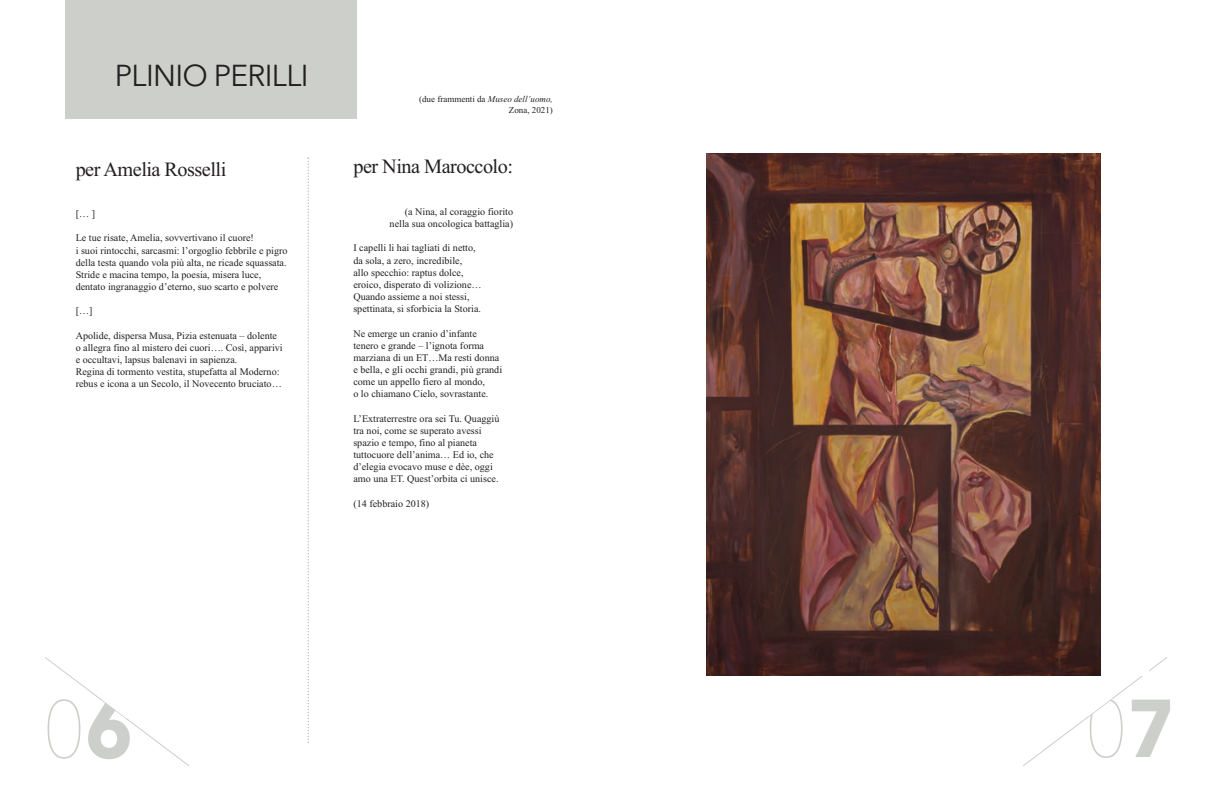
<style>
.page{position:relative;width:1212px;height:808px;background:#fff}
.page>*{position:absolute;margin:0;border:0;box-sizing:border-box;transform-origin:0 0}
.t1{font:200 81.07px "Avenir Next";color:#cdcfca;scale:.92 1}
.t2{font:30px "Avenir Next";letter-spacing:-.025em;color:#231f20}
.t3{font:20.25px "Times New Roman";letter-spacing:-.025em;color:#231f20}
.t4{font:10.12px/12.1px "Times New Roman";color:#231f20}
.t5{font:9px/10.8px "Times New Roman";color:#231f20;text-align:right}
.s1{font-style:italic}
.s2{font-weight:700}
</style>
<div class="page">
<svg style="left:1023px;top:657px;width:145px;height:109px"></svg>
<svg style="left:45px;top:657px;width:144px;height:109px"></svg>
<div style="left:65px;top:0;width:292px;height:119px;background:#cdcfca"></div>
<svg style="left:308px;top:158px;width:1px;height:585px"></svg>
<div style="left:659px;top:153px;width:489px;height:523px;background:#fff"></div>
<img style="left:707px;top:153px;width:393px;height:523px">
<h2 class="t2" style="left:115px;top:50px;width:195px">PLINIO PERILLI</h2>
<h3 class="t3" style="left:76px;top:157px;width:152px">per Amelia Rosselli</h3>
<p class="t4" style="left:76px;top:208px;width:21px">[… ]</p>
<p class="t4" style="left:76px;top:232px;width:213px">Le tue risate, Amelia, sovvertivano il cuore!<br>i suoi rintocchi, sarcasmi: l’orgoglio febbrile e pigro della testa quando vola più alta, ne ricade squassata.<br>Stride e macina tempo, la poesia, misera luce, dentato ingranaggio d’eterno, suo scarto e polvere</p>
<p class="t4" style="left:76px;top:305px;width:18px">[…]</p>
<p class="t4" style="left:76px;top:329px;width:208px">Apolide, dispersa Musa, Pizia estenuata – dolente o allegra fino al mistero dei cuori…. Così, apparivi e occultavi, lapsus balenavi in sapienza.<br>Regina di tormento vestita, stupefatta al Moderno: rebus e icona a un Secolo, il Novecento bruciato…</p>
<p class="t5" style="left:419px;top:94px;width:135px">(due frammenti da <span class="s1">Museo dell’uomo,<br></span>Zona, 2021)</p>
<h3 class="t3" style="left:353px;top:155px;width:161px">per Nina Maroccolo:</h3>
<p class="t4" style="left:390px;top:205px;width:125px;text-align:right">(a Nina, al coraggio fiorito nella sua oncologica battaglia)</p>
<p class="t4" style="left:353px;top:242px;width:130px">I capelli li hai tagliati di netto, da sola, a zero, incredibile,<br>allo specchio: raptus dolce, eroico, disperato di volizione…<br>Quando assieme a noi stessi, spettinata, si sforbicia la Storia.</p>
<p class="t4" style="left:353px;top:327px;width:150px">Ne emerge un cranio d’infante tenero e grande – l’ignota forma marziana di un ET…Ma resti donna e bella, e gli occhi grandi, più grandi come un appello fiero al mondo,<br>o lo chiamano Cielo, sovrastante.</p>
<p class="t4" style="left:353px;top:412px;width:148px">L’Extraterrestre ora sei Tu. Quaggiù tra noi, come se superato avessi spazio e tempo, fino al pianeta tuttocuore dell’anima… Ed io, che d’elegia evocavo muse e dèe, oggi amo una ET. Quest’orbita ci unisce.</p>
<p class="t4" style="left:353px;top:497px;width:77px">(14 febbraio 2018)</p>
<h1 class="t1" style="left:43px;top:661px;width:99px">0<span class="s2">6</span></h1>
<h1 class="t1" style="left:1085px;top:660px;width:99px">0<span class="s2">7</span></h1>
</div>
